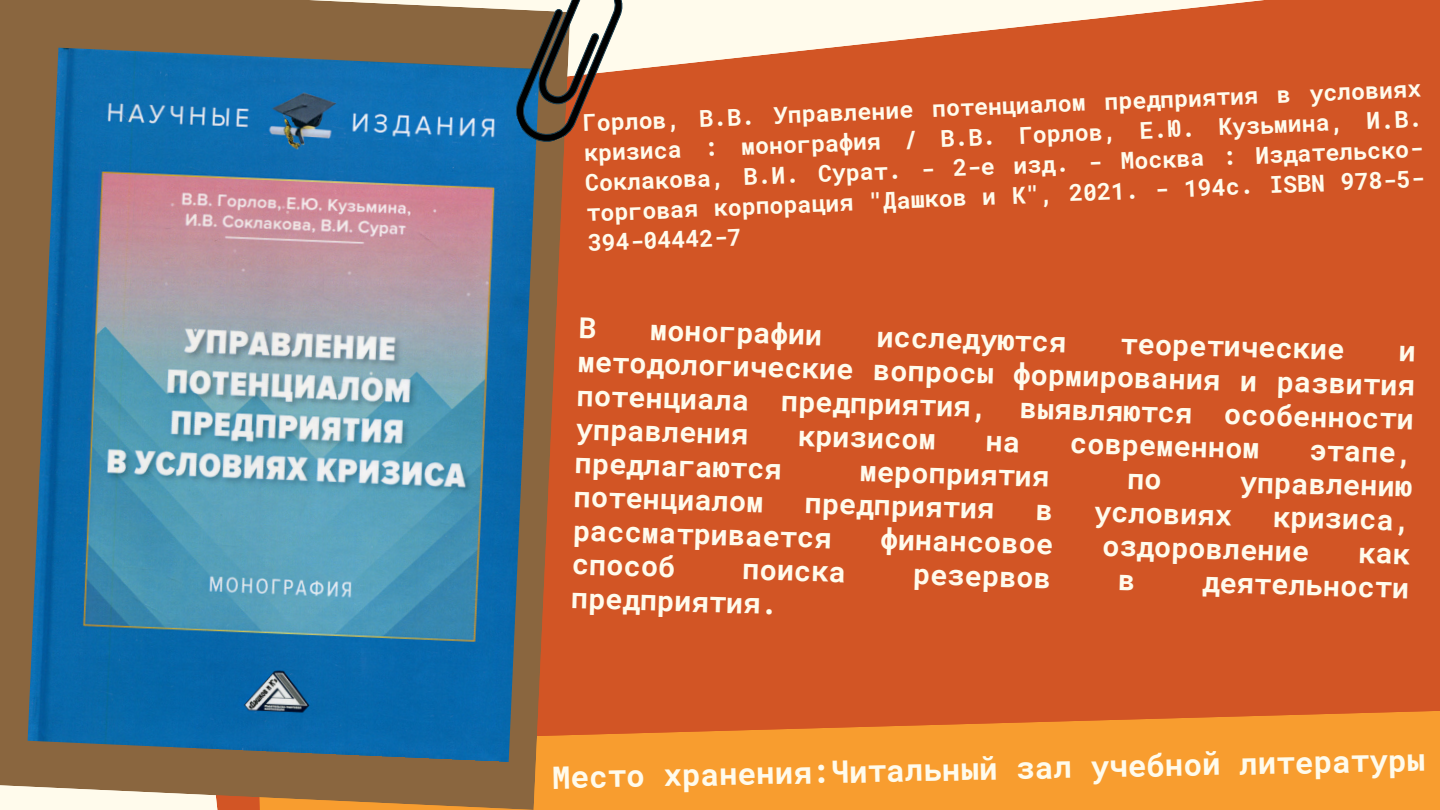
<style>
.page{position:relative;width:1440px;height:810px;background:#fff}
.page>*{position:absolute;margin:0;border:0;box-sizing:border-box;transform-origin:0 0}
.t1{font:700 31px "Roboto Mono";color:#fffbec}
.t2{font:700 28.8px/36.6px "Roboto Mono";color:#fffbec;text-align:right}
.t3{font:700 23.3px/30.5px "Roboto Mono";color:#fffbec;text-align:justify}
</style>
<div class="page">
<div style="left:570px;top:0;width:870px;height:710px;background:#d25525"></div>
<svg style="left:570px;top:710px;width:870px;height:100px;background:#f2932d"></svg>
<svg style="left:0;top:0;width:570px;height:810px;background:#9f6e44"></svg>
<img style="left:28px;top:48px;width:511px;height:714px">
<svg style="left:480px;top:0;width:181px;height:151px;background:#91796c"></svg>
<svg style="left:580px;top:317px;width:16px;height:22px"></svg>
<svg style="left:987px;top:436px;width:32px;height:16px"></svg>
<svg style="left:1129px;top:473px;width:32px;height:17px"></svg>
<svg style="left:1037px;top:505px;width:14px;height:15px"></svg>
<svg style="left:1360px;top:548px;width:50px;height:16px"></svg>
<svg style="left:1120px;top:575px;width:14px;height:15px"></svg>
<p class="t3" style="left:582px;top:105px;width:841px;rotate:-2deg">Горлов, В.В. Управление потенциалом предприятия в условиях кризиса : монография / В.В. Горлов, Е.Ю. Кузьмина, И.В.<br>Соклакова, В.И. Сурат. - 2-е изд. - Москва : Издательско&shy;торговая корпорация "Дашков и К", 2021. - 194с. ISBN 978-5- 394-04442-7</p>
<p class="t2" style="left:651px;top:310px;width:174px;rotate:2deg">монографии</p>
<p class="t2" style="left:877px;top:317px;width:191px;rotate:2deg">исследуются</p>
<p class="t2" style="left:1121px;top:323px;width:226px;rotate:2deg">теоретические</p>
<p class="t2" style="left:580px;top:303px;width:839px;rotate:2deg">и<br>методологические вопросы формирования и развития</p>
<p class="t2" style="left:578px;top:374px;width:839px;line-height:35.8px;text-align:left;rotate:2deg">потенциала предприятия, выявляются особенности управления</p>
<p class="t2" style="left:799px;top:416px;width:140px;rotate:2deg">кризисом</p>
<p class="t2" style="left:1071px;top:423px;width:191px;rotate:2deg">современном</p>
<p class="t2" style="left:1310px;top:431px;width:105px;rotate:2deg">этапе,</p>
<p class="t2" style="left:576px;top:443px;width:209px;rotate:2deg">предлагаются</p>
<p class="t2" style="left:861px;top:451px;width:191px;rotate:2deg">мероприятия</p>
<p class="t2" style="left:1241px;top:462px;width:174px;rotate:2deg">управлению</p>
<p class="t2" style="left:575px;top:477px;width:191px;rotate:2deg">потенциалом</p>
<p class="t2" style="left:806px;top:483px;width:191px;rotate:2deg">предприятия</p>
<p class="t2" style="left:1095px;top:492px;width:140px;rotate:2deg">условиях</p>
<p class="t2" style="left:1274px;top:497px;width:140px;rotate:2deg">кризиса,</p>
<p class="t2" style="left:574px;top:510px;width:260px;rotate:2deg">рассматривается</p>
<p class="t2" style="left:882px;top:519px;width:174px;rotate:2deg">финансовое</p>
<p class="t2" style="left:1103px;top:526px;width:209px;rotate:2deg">оздоровление</p>
<p class="t2" style="left:573px;top:545px;width:105px;rotate:2deg">способ</p>
<p class="t2" style="left:743px;top:550px;width:105px;rotate:2deg">поиска</p>
<p class="t2" style="left:914px;top:554px;width:140px;rotate:2deg">резервов</p>
<p class="t2" style="left:1203px;top:562px;width:209px;rotate:2deg">деятельности</p>
<p class="t2" style="left:572px;top:578px;width:209px;rotate:2deg">предприятия.</p>
<p class="t1" style="left:552px;top:755px;width:875px;rotate:-1deg">Место хранения:Читальный зал учебной литературы</p>
</div>
